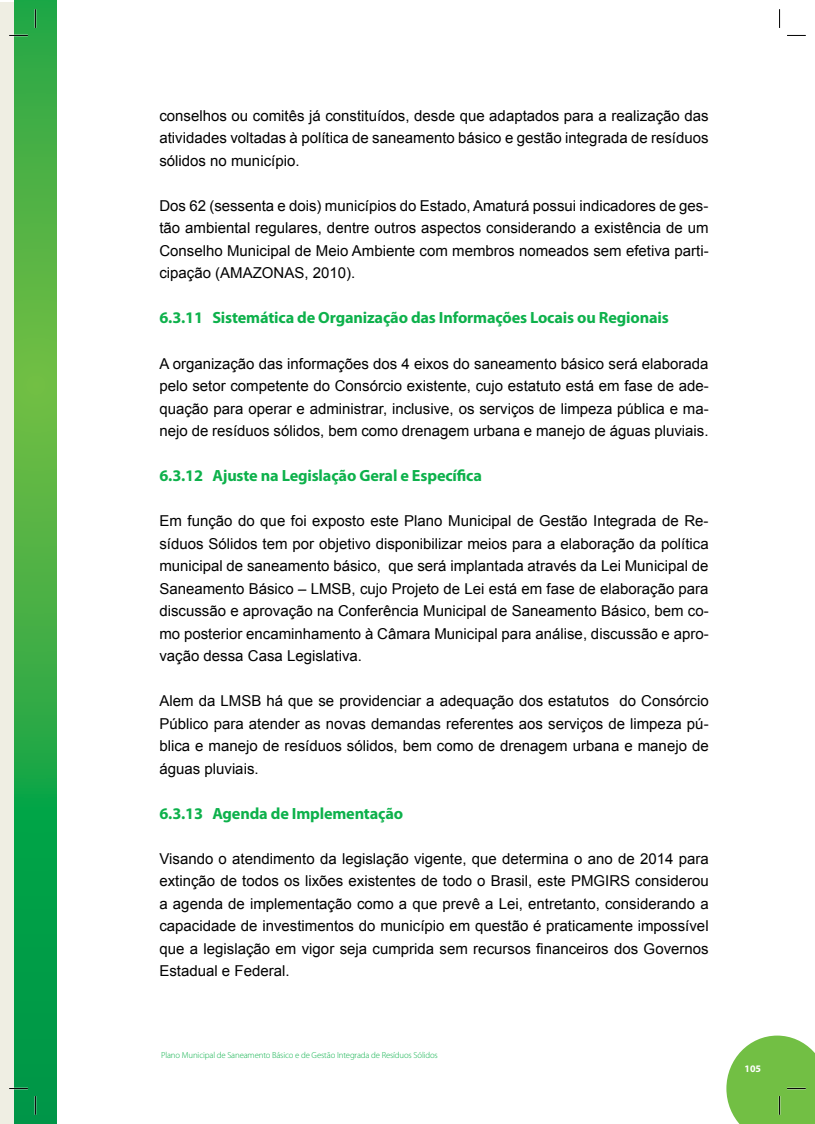
<style>
.page{position:relative;width:815px;height:1124px;background:#fff}
.page>*{position:absolute;margin:0;border:0;box-sizing:border-box;transform-origin:0 0}
.t1{font:700 16.25px "Myriad Pro";letter-spacing:-.01em;color:#0db14b}
.t2{font:15px/22.5px "Arial";color:#000;text-align:justify}
.t3{font:700 10px "Myriad Pro";color:#fff}
.t4{font:300 8.75px "Myriad Pro";letter-spacing:-.015em;color:#0db14b}
</style>
<div class="page">
<div style="left:0;top:2px;width:35px;height:1121px;background:#efeee3"></div>
<svg style="left:14px;top:0;width:43px;height:1123px;background:#34ab45"></svg>
<svg style="left:9px;top:35px;width:19px;height:1px"></svg>
<svg style="left:787px;top:35px;width:19px;height:1px"></svg>
<svg style="left:9px;top:1087px;width:19px;height:2px"></svg>
<svg style="left:35px;top:9px;width:1px;height:19px"></svg>
<svg style="left:35px;top:1095px;width:1px;height:19px"></svg>
<svg style="left:779px;top:9px;width:1px;height:19px"></svg>
<svg style="left:726px;top:1035px;width:89px;height:88px;background:#83c65c"></svg>
<p class="t2" style="left:159px;top:104px;width:551px">conselhos ou comitês já constituídos, desde que adaptados para a realização das atividades voltadas à política de saneamento básico e gestão integrada de resíduos sólidos no município.</p>
<p class="t2" style="left:159px;top:194px;width:551px">Dos 62 (sessenta e dois) municípios do Estado, Amaturá possui indicadores de ges&shy;tão ambiental regulares, dentre outros aspectos considerando a existência de um Conselho Municipal de Meio Ambiente com membros nomeados sem efetiva parti&shy;cipação (AMAZONAS, 2010).</p>
<p class="t1" style="left:159px;top:309px;width:511px">6.3.11 Sistemática de Organização das Informações Locais ou Regionais</p>
<p class="t2" style="left:159px;top:352px;width:551px">A organização das informações dos 4 eixos do saneamento básico será elaborada pelo setor competente do Consórcio existente, cujo estatuto está em fase de ade&shy;quação para operar e administrar, inclusive, os serviços de limpeza pública e ma&shy;nejo de resíduos sólidos, bem como drenagem urbana e manejo de águas pluviais.</p>
<p class="t1" style="left:159px;top:466px;width:324px">6.3.12 Ajuste na Legislação Geral e Específica</p>
<p class="t2" style="left:159px;top:509px;width:551px">Em função do que foi exposto este Plano Municipal de Gestão Integrada de Re&shy;síduos Sólidos tem por objetivo disponibilizar meios para a elaboração da política municipal de saneamento básico, que será implantada através da Lei Municipal de Saneamento Básico – LMSB, cujo Projeto de Lei está em fase de elaboração para discussão e aprovação na Conferência Municipal de Saneamento Básico, bem co&shy;mo posterior encaminhamento à Câmara Municipal para análise, discussão e apro&shy;vação dessa Casa Legislativa.</p>
<p class="t2" style="left:159px;top:689px;width:551px">Alem da LMSB há que se providenciar a adequação dos estatutos do Consórcio Público para atender as novas demandas referentes aos serviços de limpeza pú&shy;blica e manejo de resíduos sólidos, bem como de drenagem urbana e manejo de águas pluviais.</p>
<p class="t1" style="left:159px;top:804px;width:245px">6.3.13 Agenda de Implementação</p>
<p class="t2" style="left:159px;top:847px;width:551px">Visando o atendimento da legislação vigente, que determina o ano de 2014 para extinção de todos os lixões existentes de todo o Brasil, este PMGIRS considerou a agenda de implementação como a que prevê a Lei, entretanto, considerando a capacidade de investimentos do município em questão é praticamente impossível que a legislação em vigor seja cumprida sem recursos financeiros dos Governos Estadual e Federal.</p>
<p class="t4" style="left:161px;top:1050px;width:278px">Plano Municipal de Saneamento Básico e de Gestão Integrada de Resíduos Sólidos</p>
<p class="t3" style="left:745px;top:1062px;width:18px">105</p>
</div>
